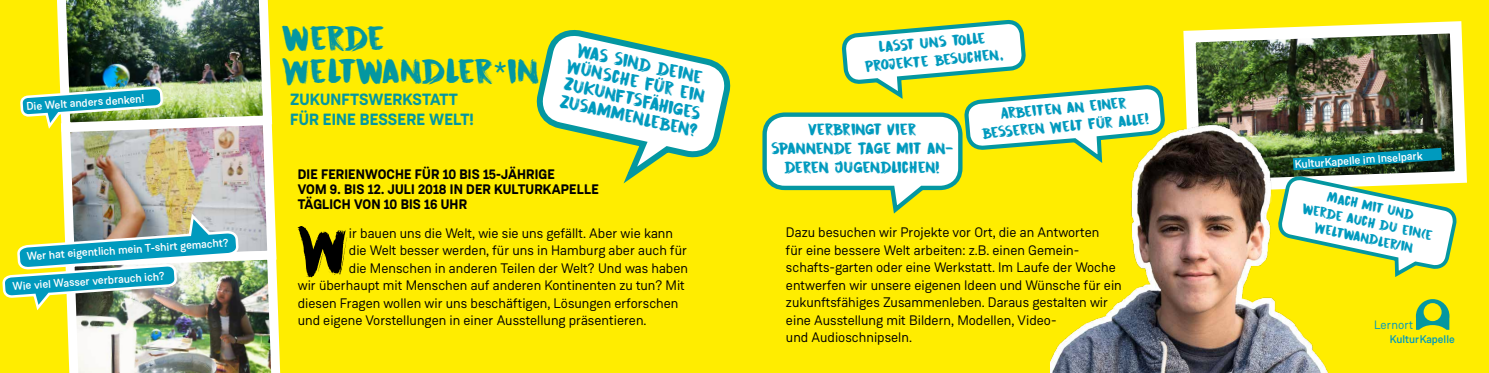
<style>
.page{position:relative;width:1489px;height:373px;background:#fff}
.page>*{position:absolute;margin:0;border:0;box-sizing:border-box;transform-origin:0 0}
.t1{font:56.88px "DK Cinnabar Brush";color:#000}
.t2{font:30.25px/33px "DK Cinnabar Brush";letter-spacing:-.065em;color:#0497a1}
.t3{font:16.38px/17.6px "DK Cinnabar Brush";color:#009abe;text-align:center}
.t4{font:700 16.25px/19.8px "Weissenhof Grotesk";letter-spacing:.01em;color:#0497a1}
.t5{font:14.5px/18.9px "DK Cinnabar Brush";letter-spacing:-.04em;color:#009abe;text-align:center}
.t6{font:13.75px/17.5px "Weissenhof Grotesk";color:#000}
.t7{font:700 13.75px/15px "Weissenhof Grotesk";letter-spacing:.01em;color:#000}
.t8{font:13.75px/17.9px "DK Cinnabar Brush";color:#009abe;text-align:center}
.t9{font:12.5px/16.2px "DK Cinnabar Brush";color:#009abe;text-align:center}
.t10{font:12.12px "Weissenhof Grotesk";letter-spacing:.01em;color:#009abe}
.t11{font:500 11.25px "Weissenhof Grotesk";color:#fff}
.t12{font:500 11.12px "Weissenhof Grotesk";color:#009abe}
.s1{font-family:"Weissenhof Grotesk"}
</style>
<div class="page">
<div style="left:0;top:0;width:1488px;height:372px;background:#ffed00"></div>
<img style="left:61px;top:136px;width:215px;height:109px">
<img style="left:67px;top:245px;width:214px;height:127px">
<img style="left:57px;top:0;width:216px;height:136px">
<img style="left:1183px;top:21px;width:284px;height:162px">
<svg style="left:536px;top:30px;width:195px;height:154px"></svg>
<svg style="left:762px;top:21px;width:402px;height:193px"></svg>
<svg style="left:1332px;top:147px;width:127px;height:130px"></svg>
<svg style="left:2px;top:274px;width:15px;height:24px"></svg>
<img style="left:17px;top:166px;width:222px;height:167px">
<img style="left:20px;top:87px;width:143px;height:44px">
<img style="left:1050px;top:114px;width:282px;height:258px">
<svg style="left:1415px;top:299px;width:34px;height:30px"></svg>
<p class="t11" style="left:26px;top:99px;width:119px;rotate:-4deg">Die Welt anders denken!</p>
<p class="t11" style="left:26px;top:249px;width:204px;rotate:-4deg">Wer hat eigentlich mein T-shirt gemacht?</p>
<p class="t11" style="left:12px;top:279px;width:154px;rotate:-4deg">Wie viel Wasser verbrauch ich?</p>
<h2 class="t2" style="left:281px;top:21px;width:260px">werde<br>Weltwandler<span class="s1">*</span>in</h2>
<p class="t4" style="left:290px;top:89px;width:185px">ZUKUNFTSWERKSTATT<br>FÜR EINE BESSERE WELT!</p>
<p class="t3" style="left:572px;top:39px;width:144px;rotate:13deg">Was sind deine<br>Wünsche für ein zukunftsfähiges<br>Zusammenleben?</p>
<p class="t7" style="left:298px;top:166px;width:302px">DIE FERIENWOCHE FÜR 10 BIS 15-JÄHRIGE<br>VOM 9. BIS 12. JULI 2018 IN DER KULTURKAPELLE<br>TÄGLICH VON 10 BIS 16 UHR</p>
<h1 class="t1" style="left:296px;top:210px;width:54px">W</h1>
<p class="t6" style="left:349px;top:223px;width:326px">ir bauen uns die Welt, wie sie uns gefällt. Aber wie kann</p>
<p class="t6" style="left:349px;top:241px;width:339px">die Welt besser werden, für uns in Hamburg aber auch für</p>
<p class="t6" style="left:349px;top:259px;width:340px">die Menschen in anderen Teilen der Welt? Und was haben</p>
<p class="t6" style="left:298px;top:276px;width:389px">wir überhaupt mit Menschen auf anderen Kontinenten zu tun? Mit</p>
<p class="t6" style="left:298px;top:294px;width:382px">diesen Fragen wollen wir uns beschäftigen, Lösungen erforschen</p>
<p class="t6" style="left:298px;top:311px;width:350px">und eigene Vorstellungen in einer Ausstellung präsentieren.</p>
<p class="t8" style="left:862px;top:39px;width:141px;rotate:-5deg">Lasst uns tolle<br>Projekte besuchen,</p>
<p class="t8" style="left:978px;top:106px;width:170px;rotate:-5deg">Arbeiten an einer besseren Welt für alle!</p>
<p class="t5" style="left:771px;top:119px;width:184px">Verbringt vier spannende Tage mit an&shy;deren Jugendlichen!</p>
<p class="t6" style="left:786px;top:223px;width:337px">Dazu besuchen wir Projekte vor Ort, die an Antworten<br>für eine bessere Welt arbeiten: z.B. einen Gemein&shy;schafts-garten oder eine Werkstatt. Im Laufe der Woche entwerfen wir unsere eigenen Ideen und Wünsche für ein zukunftsfähiges Zusammenleben. Daraus gestalten wir eine Ausstellung mit Bildern, Modellen, Video-<br>und Audioschnipseln.</p>
<p class="t11" style="left:1294px;top:157px;width:129px;rotate:-4deg">KulturKapelle im Inselpark</p>
<p class="t9" style="left:1306px;top:184px;width:135px;rotate:12deg">Mach mit und<br>werde auch du ein(e<br>Weltwandler/in</p>
<p class="t10" style="left:1374px;top:316px;width:40px">Lernort</p>
<p class="t12" style="left:1389px;top:331px;width:66px">KulturKapelle</p>
</div>
